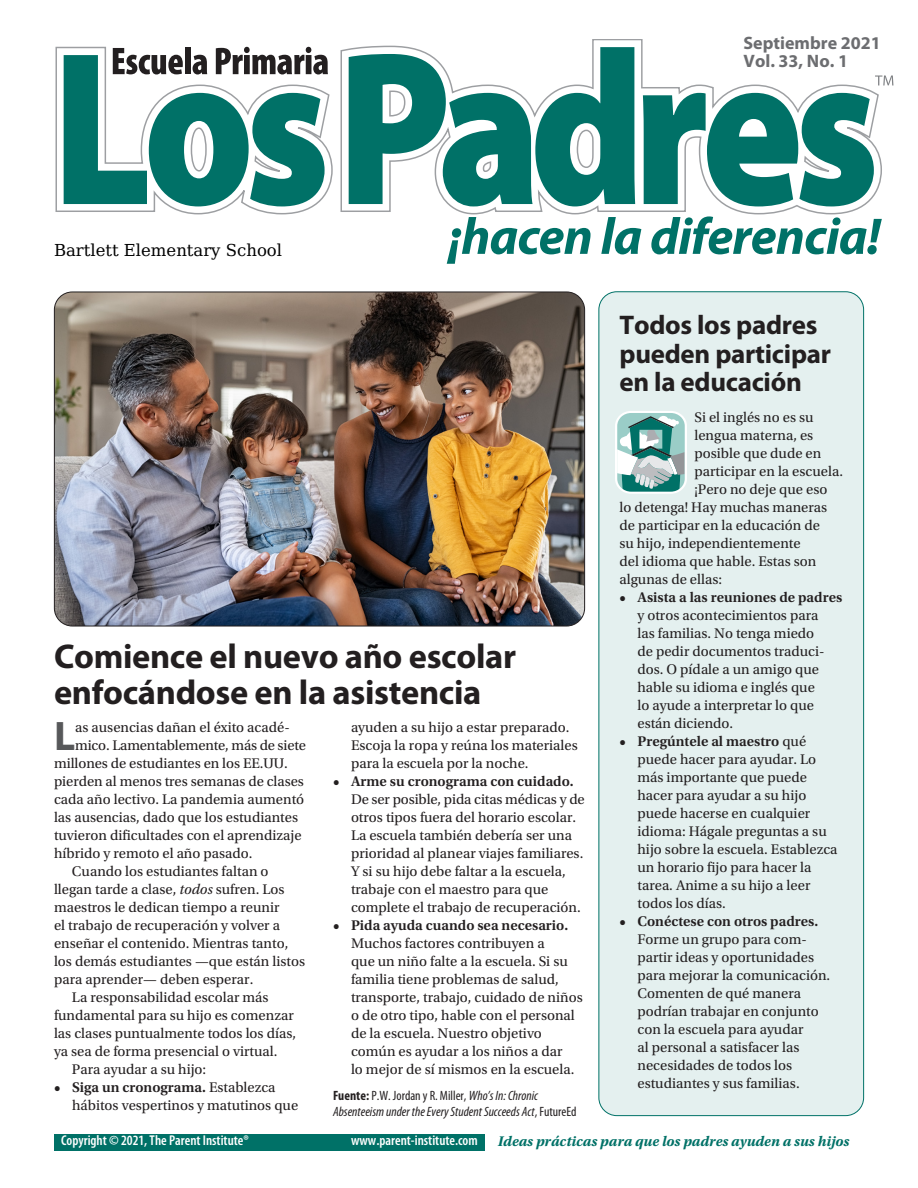
<style>
.page{position:relative;width:918px;height:1188px;background:#fff}
.page>*{position:absolute;margin:0;border:0;box-sizing:border-box;transform-origin:0 0}
.t1{font:700 41.4px "Myriad Pro";color:#57585a}
.t2{font:700 34.5px/36px "Myriad Pro";letter-spacing:-.01em;color:#231f20}
.t3{font:700 27px/28.5px "Myriad Pro";letter-spacing:-.01em;color:#231f20}
.t4{font:700 18px/18px "Myriad Pro";color:#6c6d70}
.t5{font:16.5px "DejaVu Math Te X Gyre";color:#000}
.t6{font:14.7px/18px "Utopia Std";color:#231f20}
.t7{font:600 14.7px "Utopia Std";color:#231f20}
.t8{font:italic 700 14.7px "Utopia Std";color:#007167}
.t9{font:600 condensed 14.25px "Myriad Pro";color:#fff}
.t10{font:italic condensed 13.5px/16.5px "Myriad Pro";color:#231f20}
.s1{font-style:italic}
.s2{font-weight:600}
.s3{font-weight:700;font-style:normal}
.s4{font-style:normal}
</style>
<div class="page">
<svg style="left:447px;top:217px;width:144px;height:47px"></svg>
<svg style="left:601px;top:217px;width:40px;height:37px"></svg>
<svg style="left:651px;top:216px;width:231px;height:38px"></svg>
<svg style="left:56px;top:39px;width:827px;height:176px"></svg>
<svg style="left:349px;top:47px;width:286px;height:159px"></svg>
<svg style="left:643px;top:93px;width:231px;height:113px"></svg>
<svg style="left:64px;top:47px;width:264px;height:159px"></svg>
<svg style="left:875px;top:76px;width:18px;height:9px"></svg>
<div style="left:599px;top:292px;width:265px;height:824px;background:#e4f0ef;border-radius:18px"></div>
<div style="left:54px;top:1134px;width:430px;height:16px;background:#007167"></div>
<svg style="left:615px;top:411px;width:72px;height:83px;background:#92bcb8"></svg>
<img style="left:54px;top:292px;width:531px;height:334px">
<p class="t4" style="left:744px;top:33px;width:139px">Septiembre 2021<br>Vol. 33, No. 1</p>
<p class="t5" style="left:54px;top:243px;width:230px">Bartlett Elementary School</p>
<h2 class="t2" style="left:54px;top:637px;width:464px">Comience el nuevo año escolar enfocándose en la asistencia</h2>
<h1 class="t1" style="left:54px;top:709px;width:23px">L</h1>
<p class="t6" style="left:75px;top:719px;width:216px">as ausencias dañan el éxito acadé-</p>
<p class="t6" style="left:75px;top:737px;width:232px">mico. Lamentablemente, más de siete</p>
<p class="t6" style="left:54px;top:755px;width:235px">millones de estudiantes en los EE.UU.</p>
<p class="t6" style="left:54px;top:773px;width:251px">pierden al menos tres semanas de clases</p>
<p class="t6" style="left:54px;top:791px;width:252px">cada año lectivo. La pandemia aumentó</p>
<p class="t6" style="left:54px;top:809px;width:246px">las ausencias, dado que los estudiantes</p>
<p class="t6" style="left:54px;top:827px;width:249px">tuvieron dificultades con el aprendizaje</p>
<p class="t6" style="left:54px;top:845px;width:200px">híbrido y remoto el año pasado.</p>
<p class="t6" style="left:72px;top:863px;width:198px">Cuando los estudiantes faltan o</p>
<p class="t6" style="left:54px;top:881px;width:232px">llegan tarde a clase, <span class="s1">todos</span> sufren. Los</p>
<p class="t6" style="left:54px;top:899px;width:227px">maestros le dedican tiempo a reunir</p>
<p class="t6" style="left:54px;top:917px;width:228px">el trabajo de recuperación y volver a</p>
<p class="t6" style="left:54px;top:935px;width:236px">enseñar el contenido. Mientras tanto,</p>
<p class="t6" style="left:54px;top:953px;width:253px">los demás estudiantes —que están listos</p>
<p class="t6" style="left:54px;top:971px;width:201px">para aprender— deben esperar.</p>
<p class="t6" style="left:72px;top:989px;width:198px">La responsabilidad escolar más</p>
<p class="t6" style="left:54px;top:1007px;width:241px">fundamental para su hijo es comenzar</p>
<p class="t6" style="left:54px;top:1025px;width:244px">las clases puntualmente todos los días,</p>
<p class="t6" style="left:54px;top:1043px;width:225px">ya sea de forma presencial o virtual.</p>
<p class="t6" style="left:72px;top:1061px;width:136px">Para ayudar a su hijo:</p>
<p class="t6" style="left:72px;top:1079px;width:228px;text-indent:-18px"><span class="s2">• Siga un cronograma.</span> Establezca hábitos vespertinos y matutinos que</p>
<p class="t6" style="left:351px;top:719px;width:228px">ayuden a su hijo a estar preparado.<br>Escoja la ropa y reúna los materiales para la escuela por la noche.</p>
<p class="t7" style="left:333px;top:773px;width:242px">• Arme su cronograma con cuidado.</p>
<p class="t6" style="left:351px;top:791px;width:235px">De ser posible, pida citas médicas y de otros tipos fuera del horario escolar.<br>La escuela también debería ser una prioridad al planear viajes familiares.<br>Y si su hijo debe faltar a la escuela, trabaje con el maestro para que complete el trabajo de recuperación.</p>
<p class="t7" style="left:333px;top:917px;width:237px">• Pida ayuda cuando sea necesario.</p>
<p class="t6" style="left:351px;top:935px;width:233px">Muchos factores contribuyen a<br>que un niño falte a la escuela. Si su familia tiene problemas de salud, transporte, trabajo, cuidado de niños o de otro tipo, hable con el personal de la escuela. Nuestro objetivo común es ayudar a los niños a dar<br>lo mejor de sí mismos en la escuela.</p>
<p class="t10" style="left:333px;top:1087px;width:245px"><span class="s3">Fuente:</span> <span class="s4">P.W. Jordan y R. Miller,</span> Who’s In: Chronic<br>Absenteeism under the Every Student Succeeds Act<span class="s4">, FutureEd</span></p>
<h3 class="t3" style="left:620px;top:310px;width:213px">Todos los padres pueden participar en la educación</h3>
<p class="t6" style="left:695px;top:408px;width:121px">Si el inglés no es su</p>
<p class="t6" style="left:695px;top:426px;width:120px">lengua materna, es</p>
<p class="t6" style="left:695px;top:444px;width:128px">posible que dude en</p>
<p class="t6" style="left:695px;top:462px;width:150px">participar en la escuela.</p>
<p class="t6" style="left:695px;top:480px;width:134px">¡Pero no deje que eso</p>
<p class="t6" style="left:620px;top:498px;width:209px">lo detenga! Hay muchas maneras</p>
<p class="t6" style="left:620px;top:516px;width:202px">de participar en la educación de</p>
<p class="t6" style="left:620px;top:534px;width:183px">su hijo, independientemente</p>
<p class="t6" style="left:620px;top:552px;width:198px">del idioma que hable. Estas son</p>
<p class="t6" style="left:620px;top:570px;width:104px">algunas de ellas:</p>
<p class="t7" style="left:620px;top:589px;width:224px">• Asista a las reuniones de padres</p>
<p class="t6" style="left:638px;top:606px;width:189px">y otros acontecimientos para las familias. No tenga miedo de pedir documentos traduci&shy;dos. O pídale a un amigo que hable su idioma e inglés que lo ayude a interpretar lo que están diciendo.</p>
<p class="t6" style="left:638px;top:732px;width:202px;text-indent:-18px"><span class="s2">• Pregúntele al maestro</span> qué puede hacer para ayudar. Lo más importante que puede hacer para ayudar a su hijo puede hacerse en cualquier idioma: Hágale preguntas a su hijo sobre la escuela. Establezca un horario fijo para hacer la tarea. Anime a su hijo a leer todos los días.</p>
<p class="t7" style="left:620px;top:913px;width:200px">• Conéctese con otros padres.</p>
<p class="t6" style="left:638px;top:930px;width:194px">Forme un grupo para com&shy;partir ideas y oportunidades para mejorar la comunicación.<br>Comenten de qué manera podrían trabajar en conjunto con la escuela para ayudar<br>al personal a satisfacer las necesidades de todos los estudiantes y sus familias.</p>
<p class="t9" style="left:61px;top:1132px;width:189px">Copyright © 2021, The Parent Institute®</p>
<p class="t9" style="left:351px;top:1132px;width:128px">www.parent-institute.com</p>
<p class="t8" style="left:498px;top:1133px;width:353px">Ideas prácticas para que los padres ayuden a sus hijos</p>
</div>
